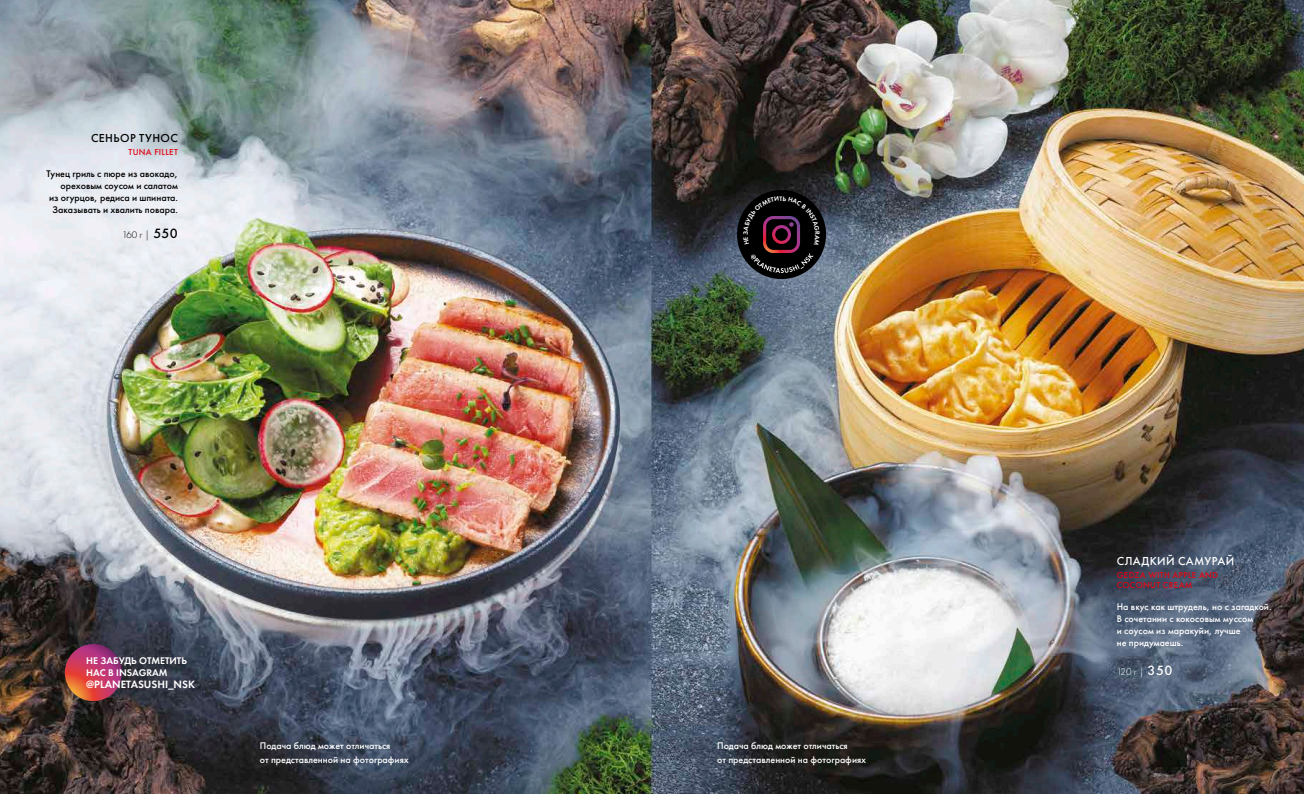
<style>
.page{position:relative;width:1304px;height:794px;background:#fff}
.page>*{position:absolute;margin:0;border:0;box-sizing:border-box;transform-origin:0 0}
.t1{font:12px "Futura PT Medium";letter-spacing:.035em;color:#fff}
.t2{font:12px "Futura PT Medium";letter-spacing:.035em;color:#000}
.t3{font:11px "Futura Demi C";color:#fff}
.t4{font:10px/12px "Futura PT Medium";color:#fff}
.t5{font:10px/12px "Futura PT Medium";color:#000;text-align:right}
.t6{font:10px/11.8px "Futura Demi C";color:#fff}
.t7{font:10px "Futura PT Light";color:#000}
.t8{font:10px "Futura PT Light";color:#fff}
.t9{font:9px/10px "Futura PT Medium";letter-spacing:.035em;color:#e30612}
.s1{font-family:"Futura PT Medium";font-size:14px}
</style>
<div class="page">
<img style="left:0;top:0;width:1304px;height:794px">
<svg style="left:65px;top:644px;width:57px;height:57px;background:#c53f5d"></svg>
<div style="left:737px;top:190px;width:89px;height:89px;background:#000;border-radius:50%"></div>
<svg style="left:743px;top:196px;width:77px;height:77px"></svg>
<p class="t2" style="left:91px;top:131px;width:88px">СЕНЬОР ТУНОС</p>
<p class="t9" style="left:129px;top:147px;width:51px">TUNA FILLET</p>
<p class="t5" style="left:47px;top:167px;width:133px">Тунец гриль с пюре из авокадо, ореховым соусом и салатом<br>из огурцов, редиса и шпината.<br>Заказывать и хвалить повара.</p>
<p class="t7" style="left:122px;top:229px;width:57px">160 г | <span class="s1">550</span></p>
<p class="t6" style="left:86px;top:655px;width:102px">НЕ ЗАБУДЬ ОТМЕТИТЬ<br>НАС В INSAGRAM</p>
<p class="t3" style="left:86px;top:678px;width:110px">@PLANETASUSHI_NSK</p>
<p class="t4" style="left:260px;top:738px;width:151px;line-height:13.8px">Подача блюд может отличаться<br>от представленной на фотографиях</p>
<p class="t4" style="left:717px;top:738px;width:151px;line-height:13.8px">Подача блюд может отличаться<br>от представленной на фотографиях</p>
<p class="t1" style="left:1117px;top:553px;width:119px">СЛАДКИЙ САМУРАЙ</p>
<p class="t9" style="left:1117px;top:570px;width:103px">GEDZA WITH APPLE AND<br>COCONUT CREAM</p>
<p class="t4" style="left:1117px;top:601px;width:156px">На вкус как штрудель, но c загадкой.<br>В сочетании с кокосовым муссом<br>и соусом из маракуйи, лучше<br>не придумаешь.</p>
<p class="t8" style="left:1117px;top:666px;width:57px">120 г | <span class="s1">350</span></p>
</div>
